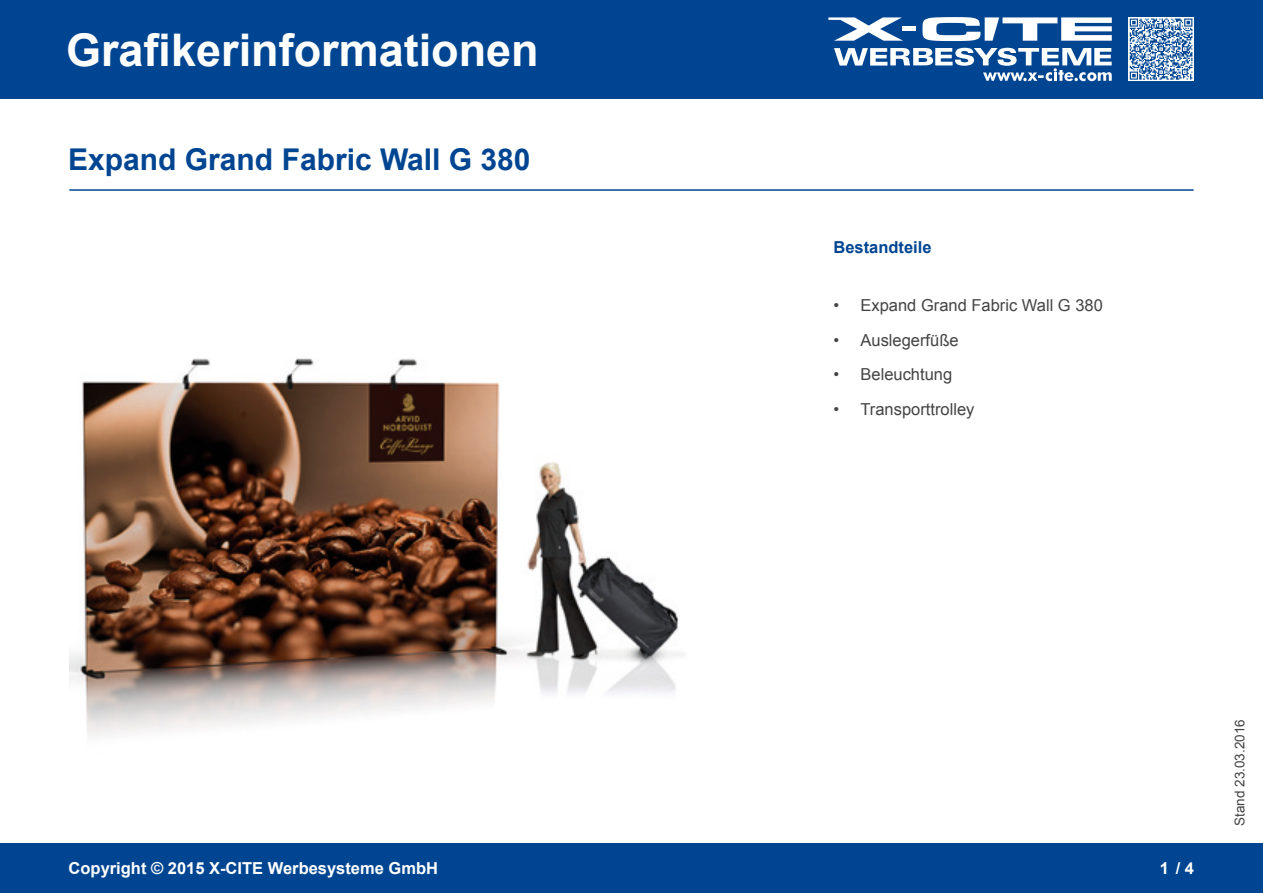
<style>
.page{position:relative;width:1263px;height:893px;background:#fff}
.page>*{position:absolute;margin:0;border:0;box-sizing:border-box;transform-origin:0 0}
.t1{font:700 45px "Arial";color:#fff}
.t2{font:700 30px "Arial";color:#004592}
.t3{font:16.5px "Arial";color:#444}
.t4{font:700 16.5px "Arial";color:#fff}
.t5{font:700 16.5px "Arial";color:#004592}
.t6{font:13.5px "Arial";color:#444}
</style>
<div class="page">
<div style="left:0;top:0;width:1263px;height:98px;background:#004592"></div>
<svg style="left:922px;top:17px;width:190px;height:24px"></svg>
<svg style="left:828px;top:17px;width:75px;height:24px"></svg>
<hr style="left:902px;top:27px;width:13px;height:4px;background:#fff">
<svg style="left:834px;top:48px;width:278px;height:33px"></svg>
<svg style="left:1128px;top:17px;width:65px;height:64px"></svg>
<svg style="left:1130px;top:19px;width:62px;height:61px"></svg>
<div style="left:0;top:844px;width:1263px;height:49px;background:#004592"></div>
<hr style="left:69px;top:189px;width:1124px;height:2px;background:#004592">
<img style="left:69px;top:358px;width:615px;height:378px">
<h1 class="t1" style="left:66px;top:20px;width:474px">Grafikerinformationen</h1>
<h2 class="t2" style="left:68px;top:140px;width:464px">Expand Grand Fabric Wall G 380</h2>
<p class="t5" style="left:833px;top:236px;width:100px">Bestandteile</p>
<p class="t3" style="left:833px;top:295px;width:271px">• Expand Grand Fabric Wall G 380</p>
<p class="t3" style="left:833px;top:329px;width:127px">• Auslegerfüße</p>
<p class="t3" style="left:833px;top:364px;width:120px">• Beleuchtung</p>
<p class="t3" style="left:833px;top:398px;width:142px">• Transporttrolley</p>
<p class="t4" style="left:69px;top:857px;width:371px">Copyright © 2015 X-CITE Werbesysteme GmbH</p>
<p class="t4" style="left:1160px;top:857px;width:36px">1 / 4</p>
<p class="t6" style="left:1231px;top:826px;width:108px;rotate:-90deg">Stand 23.03.2016</p>
</div>
